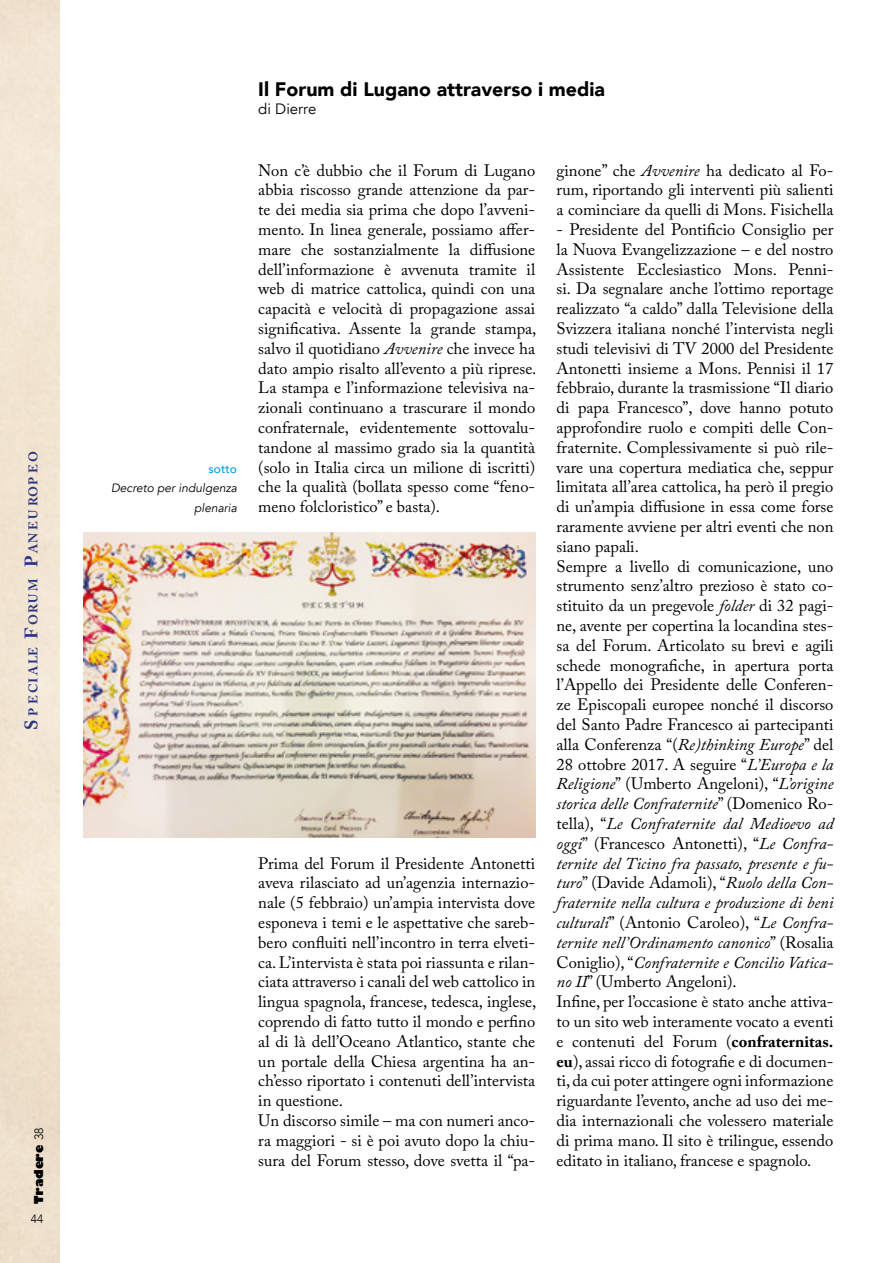
<style>
.page{position:relative;width:893px;height:1263px;background:#fff}
.page>*{position:absolute;margin:0;border:0;box-sizing:border-box;transform-origin:0 0}
.t1{font:900 19.5px "Avenir";color:#000}
.t2{font:16.5px/19.8px "Adobe Caslon Pro";color:#000;text-align:justify}
.t3{font:15px "Avenir";color:#000}
.t4{font:700 12.6px "Adobe Caslon Pro";letter-spacing:.165em;color:#283583}
.t5{font:italic 12px/19.8px "Avenir";color:#000;text-align:right}
.t6{font:800 12px "Gill Sans";color:#000}
.t7{font:500 12px "Avenir";color:#009fe3}
.t8{font:300 12px "Avenir";color:#000}
.s1{font-size:18px}
.s2{font-family:"Avenir";font-weight:300}
.s3{font-style:italic}
.s4{font-weight:700}
</style>
<div class="page">
<img style="left:84px;top:532px;width:451px;height:306px">
<p class="t4" style="left:26px;top:729px;width:280px;rotate:-90deg"><span class="s1">S</span>p eciale <span class="s1">F</span>orum <span class="s1">P</span>aneurop eo</p>
<p class="t6" style="left:29px;top:1203px;width:77px;rotate:-90deg">Tradere <span class="s2">38</span></p>
<p class="t8" style="left:31px;top:1212px;width:14px">44</p>
<p class="t7" style="left:209px;top:458px;width:30px">sotto</p>
<p class="t5" style="left:111px;top:479px;width:127px">Decreto per indulgenza plenaria</p>
<p class="t1" style="left:258px;top:73px;width:348px">Il Forum di Lugano attraverso i media</p>
<p class="t3" style="left:258px;top:100px;width:60px">di Dierre</p>
<p class="t2" style="left:258px;top:160px;width:280px">Non c’è dubbio che il Forum di Lugano abbia riscosso grande attenzione da par&shy;te dei media sia prima che dopo l’avveni&shy;mento. In linea generale, possiamo affer&shy;mare che sostanzialmente la diffusione dell’informazione è avvenuta tramite il web di matrice cattolica, quindi con una capacità e velocità di propagazione assai significativa. Assente la grande stampa, salvo il quotidiano <span class="s3">Avvenire</span> che invece ha dato ampio risalto all’evento a più riprese.<br>La stampa e l’informazione televisiva na&shy;zionali continuano a trascurare il mondo confraternale, evidentemente sottovalu&shy;tandone al massimo grado sia la quantità (solo in Italia circa un milione di iscritti) che la qualità (bollata spesso come “feno&shy;meno folcloristico” e basta).</p>
<p class="t2" style="left:258px;top:853px;width:280px;text-align:left">Prima del Forum il Presidente Antonetti aveva rilasciato ad un’agenzia internazio&shy;nale (5 febbraio) un’ampia intervista dove esponeva i temi e le aspettative che sareb&shy;bero confluiti nell’incontro in terra elveti&shy;ca. L’intervista è stata poi riassunta e rilan&shy;ciata attraverso i canali del web cattolico in lingua spagnola, francese, tedesca, inglese, coprendo di fatto tutto il mondo e perfino al di là dell’Oceano Atlantico, stante che un portale della Chiesa argentina ha an&shy;ch’esso riportato i contenuti dell’intervista in questione.<br>Un discorso simile – ma con numeri anco&shy;ra maggiori - si è poi avuto dopo la chiu&shy;sura del Forum stesso, dove svetta il “pa-</p>
<p class="t2" style="left:556px;top:160px;width:278px">ginone” che <span class="s3">Avvenire</span> ha dedicato al Fo&shy;rum, riportando gli interventi più salienti a cominciare da quelli di Mons. Fisichella</p>
<p class="t2" style="left:556px;top:219px;width:278px;text-align:left">- Presidente del Pontificio Consiglio per la Nuova Evangelizzazione – e del nostro Assistente Ecclesiastico Mons. Penni&shy;si. Da segnalare anche l’ottimo reportage realizzato “a caldo” dalla Televisione della Svizzera italiana nonché l’intervista negli studi televisivi di TV 2000 del Presidente Antonetti insieme a Mons. Pennisi il 17 febbraio, durante la trasmissione “Il diario di papa Francesco”, dove hanno potuto approfondire ruolo e compiti delle Con&shy;fraternite. Complessivamente si può rile&shy;vare una copertura mediatica che, seppur limitata all’area cattolica, ha però il pregio di un’ampia diffusione in essa come forse raramente avviene per altri eventi che non siano papali.<br>Sempre a livello di comunicazione, uno strumento senz’altro prezioso è stato co&shy;stituito da un pregevole <span class="s3">folder</span> di 32 pagi&shy;ne, avente per copertina la locandina stes&shy;sa del Forum. Articolato su brevi e agili schede monografiche, in apertura porta l’Appello dei Presidente delle Conferen&shy;ze Episcopali europee nonché il discorso del Santo Padre Francesco ai partecipanti alla Conferenza “(<span class="s3">Re)thinking Europe</span>” del 28 ottobre 2017. A seguire “<span class="s3">L’Europa e la Religione</span>” (Umberto Angeloni), “<span class="s3">L’origine storica delle Confraternite</span>” (Domenico Ro&shy;tella), “<span class="s3">Le Confraternite dal Medioevo ad oggi</span>” (Francesco Antonetti), “<span class="s3">Le Confra&shy;ternite del Ticino fra passato, presente e fu&shy;turo</span>” (Davide Adamoli), “<span class="s3">Ruolo della Con&shy;fraternite nella cultura e produzione di beni culturali</span>” (Antonio Caroleo), “<span class="s3">Le Confra&shy;ternite nell’Ordinamento canonico</span>” (Rosalia Coniglio), “<span class="s3">Confraternite e Concilio Vatica&shy;no II</span>” (Umberto Angeloni).<br>Infine, per l’occasione è stato anche attiva&shy;to un sito web interamente vocato a eventi e contenuti del Forum (<span class="s4">confraternitas. eu</span>), assai ricco di fotografie e di documen&shy;ti, da cui poter attingere ogni informazione riguardante l’evento, anche ad uso dei me&shy;dia internazionali che volessero materiale di prima mano. Il sito è trilingue, essendo editato in italiano, francese e spagnolo.</p>
</div>
